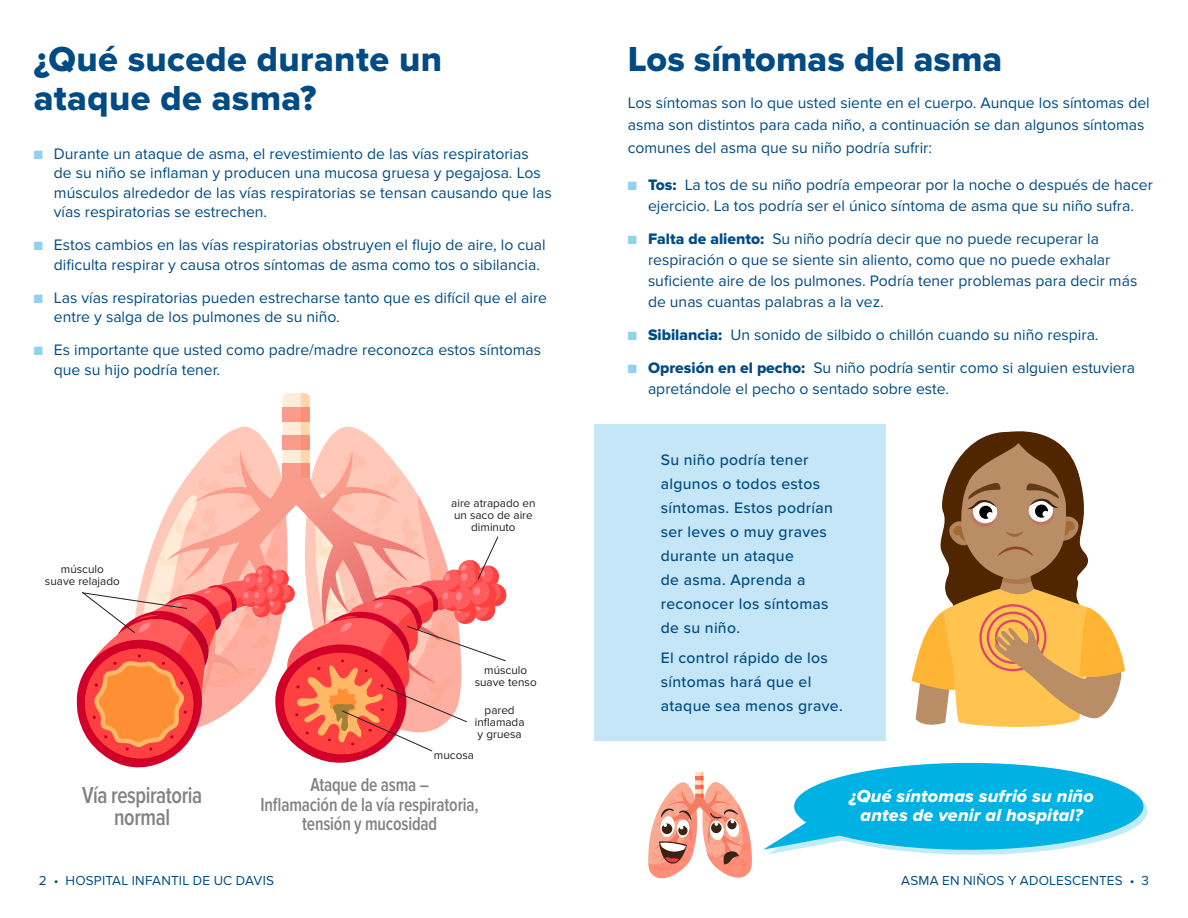
<style>
.page{position:relative;width:1188px;height:918px;background:#fff}
.page>*{position:absolute;margin:0;border:0;box-sizing:border-box;transform-origin:0 0}
.Subhead_14{font:36px/39px "Proxima Nova Extrabld";letter-spacing:.01em;color:#004b84}
.Bullets___square_blu{font:600 24px "Proxima Nova Cond";letter-spacing:-.02em;color:#808285;scale:.9 1}
.t1{font:500 21.75px "Motiva Sans";color:#808285;scale:.8 1}
.t2{font:500 21.15px/21.1px "Motiva Sans";color:#808285;text-align:center;scale:.8 1}
.Bullets___square_blu-2{font:600 19.5px "Proxima Nova Cond";letter-spacing:-.01em;color:#808285;scale:.9 1}
.Subhead_14-2{font:18px "Proxima Nova Extrabld It";letter-spacing:.01em;color:#fff}
.Subhead_14-3{font:15.75px/19.5px "Proxima Nova";color:#004b84}
.Subhead_14-4{font:500 15.75px/24px "Proxima Nova";letter-spacing:.02em;color:#004b84}
.t3{font:13.5px "Proxima Nova";letter-spacing:.015em;color:#004b84}
.bullets___second_lev{font:11.7px/11.7px "Proxima Nova";color:#231f20;text-align:center}
.s1{color:#8dd3f0}
.s2{font-family:"Proxima Nova Extrabld"}
</style>
<div class="page">
<div style="left:794px;top:763px;width:349px;height:87px;background:#00b2e3;border-radius:50%"></div>
<div style="left:798px;top:768px;width:350px;height:87px;background:#00b2e3;border-radius:50%"></div>
<svg style="left:763px;top:821px;width:84px;height:34px"></svg>
<svg style="left:76px;top:393px;width:431px;height:375px"></svg>
<div style="left:594px;top:424px;width:292px;height:316px;background:#c4e6f6"></div>
<svg style="left:648px;top:772px;width:104px;height:107px"></svg>
<svg style="left:912px;top:431px;width:213px;height:296px"></svg>
<p class="Subhead_14" style="left:34px;top:42px;width:410px">¿Qué sucede durante un ataque de asma?</p>
<p class="Subhead_14-3" style="left:54px;top:144px;width:499px;text-indent:-20px"><span class="s1">■</span> Durante un ataque de asma, el revestimiento de las vías respiratorias<br>de su niño se inflaman y producen una mucosa gruesa y pegajosa. Los músculos alrededor de las vías respiratorias se tensan causando que las vías respiratorias se estrechen.</p>
<p class="Subhead_14-3" style="left:54px;top:236px;width:493px;text-indent:-20px"><span class="s1">■</span> Estos cambios en las vías respiratorias obstruyen el flujo de aire, lo cual dificulta respirar y causa otros síntomas de asma como tos o sibilancia.</p>
<p class="Subhead_14-3" style="left:54px;top:288px;width:495px;text-indent:-20px"><span class="s1">■</span> Las vías respiratorias pueden estrecharse tanto que es difícil que el aire entre y salga de los pulmones de su niño.</p>
<p class="Subhead_14-3" style="left:54px;top:341px;width:489px;text-indent:-20px"><span class="s1">■</span> Es importante que usted como padre/madre reconozca estos síntomas que su hijo podría tener.</p>
<p class="bullets___second_lev" style="left:61px;top:564px;width:44px">músculo</p>
<p class="bullets___second_lev" style="left:45px;top:576px;width:76px">suave relajado</p>
<p class="t1" style="left:90px;top:778px;width:152px">Normal airway</p>
<p class="Bullets___square_blu" style="left:82px;top:782px;width:135px">Vía respiratoria</p>
<p class="Bullets___square_blu" style="left:114px;top:804px;width:64px">normal</p>
<p class="bullets___second_lev" style="left:451px;top:498px;width:86px">aire atrapado en un saco de aire diminuto</p>
<p class="bullets___second_lev" style="left:484px;top:665px;width:44px">músculo</p>
<p class="bullets___second_lev" style="left:475px;top:676px;width:64px">suave tenso</p>
<p class="bullets___second_lev" style="left:485px;top:705px;width:32px">pared</p>
<p class="bullets___second_lev" style="left:475px;top:717px;width:51px">inflamada</p>
<p class="bullets___second_lev" style="left:478px;top:728px;width:46px">y gruesa</p>
<p class="bullets___second_lev" style="left:434px;top:750px;width:42px">mucosa</p>
<p class="t2" style="left:281px;top:769px;width:222px">Asthma Attack – airway swelling, tightening and mucus</p>
<p class="Bullets___square_blu-2" style="left:310px;top:774px;width:133px">Ataque de asma –</p>
<p class="Bullets___square_blu-2" style="left:261px;top:794px;width:244px">Inflamación de la vía respiratoria,</p>
<p class="Bullets___square_blu-2" style="left:302px;top:813px;width:151px">tensión y mucosidad</p>
<p class="Subhead_14" style="left:628px;top:42px;width:376px">Los síntomas del asma</p>
<p class="Subhead_14-3" style="left:628px;top:92px;width:524px;line-height:22.5px">Los síntomas son lo que usted siente en el cuerpo. Aunque los síntomas del asma son distintos para cada niño, a continuación se dan algunos síntomas comunes del asma que su niño podría sufrir:</p>
<p class="Subhead_14-3" style="left:628px;top:174px;width:527px;line-height:21px;text-align:center"><span class="s1">■</span> <span class="s2">Tos:</span> La tos de su niño podría empeorar por la noche o después de hacer ejercicio. La tos podría ser el único síntoma de asma que su niño sufra.</p>
<p class="Subhead_14-3" style="left:648px;top:228px;width:491px;line-height:21px;text-indent:-20px"><span class="s1">■</span> <span class="s2">Falta de aliento:</span> Su niño podría decir que no puede recuperar la respiración o que se siente sin aliento, como que no puede exhalar suficiente aire de los pulmones. Podría tener problemas para decir más de unas cuantas palabras a la vez.</p>
<p class="Subhead_14-3" style="left:628px;top:325px;width:472px"><span class="s1">■</span> <span class="s2">Sibilancia:</span> Un sonido de silbido o chillón cuando su niño respira.</p>
<p class="Subhead_14-3" style="left:648px;top:357px;width:489px;line-height:21px;text-indent:-20px"><span class="s1">■</span> <span class="s2">Opresión en el pecho:</span> Su niño podría sentir como si alguien estuviera apretándole el pecho o sentado sobre este.</p>
<p class="Subhead_14-4" style="left:661px;top:448px;width:174px">Su niño podría tener algunos o todos estos síntomas. Estos podrían ser leves o muy graves durante un ataque<br>de asma. Aprenda a reconocer los síntomas de su niño.</p>
<p class="Subhead_14-4" style="left:661px;top:647px;width:183px">El control rápido de los síntomas hará que el ataque sea menos grave.</p>
<p class="Subhead_14-2" style="left:850px;top:785px;width:246px">¿Qué síntomas sufrió su niño</p>
<p class="Subhead_14-2" style="left:861px;top:805px;width:224px">antes de venir al hospital?</p>
<p class="t3" style="left:39px;top:873px;width:237px">2 • HOSPITAL INFANTIL DE UC DAVIS</p>
<p class="t3" style="left:901px;top:873px;width:249px">ASMA EN NIÑOS Y ADOLESCENTES • 3</p>
</div>
